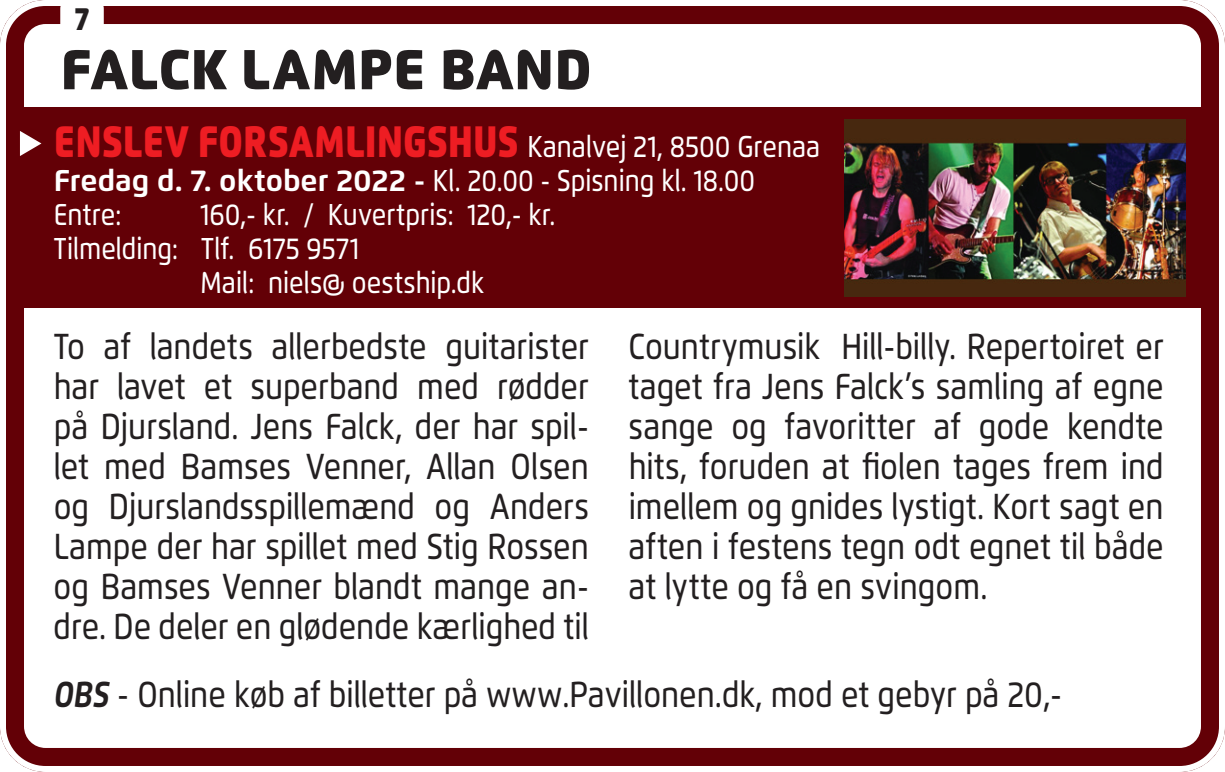
<style>
.page{position:relative;width:1225px;height:772px;background:#fff}
.page>*{position:absolute;margin:0;border:0;box-sizing:border-box;transform-origin:0 0}
.t1{font:900 56px "Flexo";color:#231f20}
.t2{font:500 36px/40px "Flexo";color:#231f20;text-align:justify;scale:.84 1}
.t3{font:900 32px "Flexo";color:#231f20;scale:.84 1}
.t4{font:500 30px/34px "Flexo";color:#fff;scale:.84 1}
.s1{font-weight:900;font-size:44px;color:#ee1d23}
.s2{font-weight:700}
.s3{font-weight:700;font-style:italic}
</style>
<div class="page">
<div style="left:0;top:0;width:1225px;height:771px;border:24px solid #630006;border-radius:33px"></div>
<div style="left:0;top:108px;width:1215px;height:200px;background:#630006"></div>
<div style="left:0;top:0;width:1225px;height:771px;border:6px solid #fff;border-radius:42px"></div>
<svg style="left:20px;top:131px;width:21px;height:25px"></svg>
<img style="left:844px;top:119px;width:341px;height:177px">
<svg style="left:60px;top:0;width:44px;height:25px"></svg>
<p class="t3" style="left:75px;top:-1px;width:19px">7</p>
<h1 class="t1" style="left:60px;top:35px;width:533px">FALCK LAMPE BAND</h1>
<p class="t4" style="left:54px;top:129px;width:914px"><span class="s1">ENSLEV FORSAMLINGSHUS</span> Kanalvej 21, 8500 Grenaa<br><span class="s2">Fredag d. 7. oktober 2022 -</span> Kl. 20.00 - Spisning kl. 18.00<br>Entre:</p>
<p class="t4" style="left:200px;top:197px;width:424px">160,- kr. / Kuvertpris: 120,- kr.</p>
<p class="t4" style="left:54px;top:231px;width:365px">Tilmelding: Tlf. 6175 9571</p>
<p class="t4" style="left:200px;top:265px;width:339px">Mail: niels@ oestship.dk</p>
<p class="t2" style="left:54px;top:326px;width:639px">To af landets allerbedste guitarister har lavet et superband med rødder på Djursland. Jens Falck, der har spil&shy;let med Bamses Venner, Allan Olsen og Djurslandsspillemænd og Anders Lampe der har spillet med Stig Rossen og Bamses Venner blandt mange an&shy;dre. De deler en glødende kærlighed til</p>
<p class="t2" style="left:628px;top:326px;width:638px">Countrymusik Hill-billy. Repertoiret er taget fra Jens Falck’s samling af egne sange og favoritter af gode kendte hits, foruden at fiolen tages frem ind imellem og gnides lystigt. Kort sagt en aften i festens tegn odt egnet til både at lytte og få en svingom.</p>
<p class="t2" style="left:54px;top:673px;width:1202px"><span class="s3">OBS</span> - Online køb af billetter på www.Pavillonen.dk, mod et gebyr på 20,-</p>
</div>
